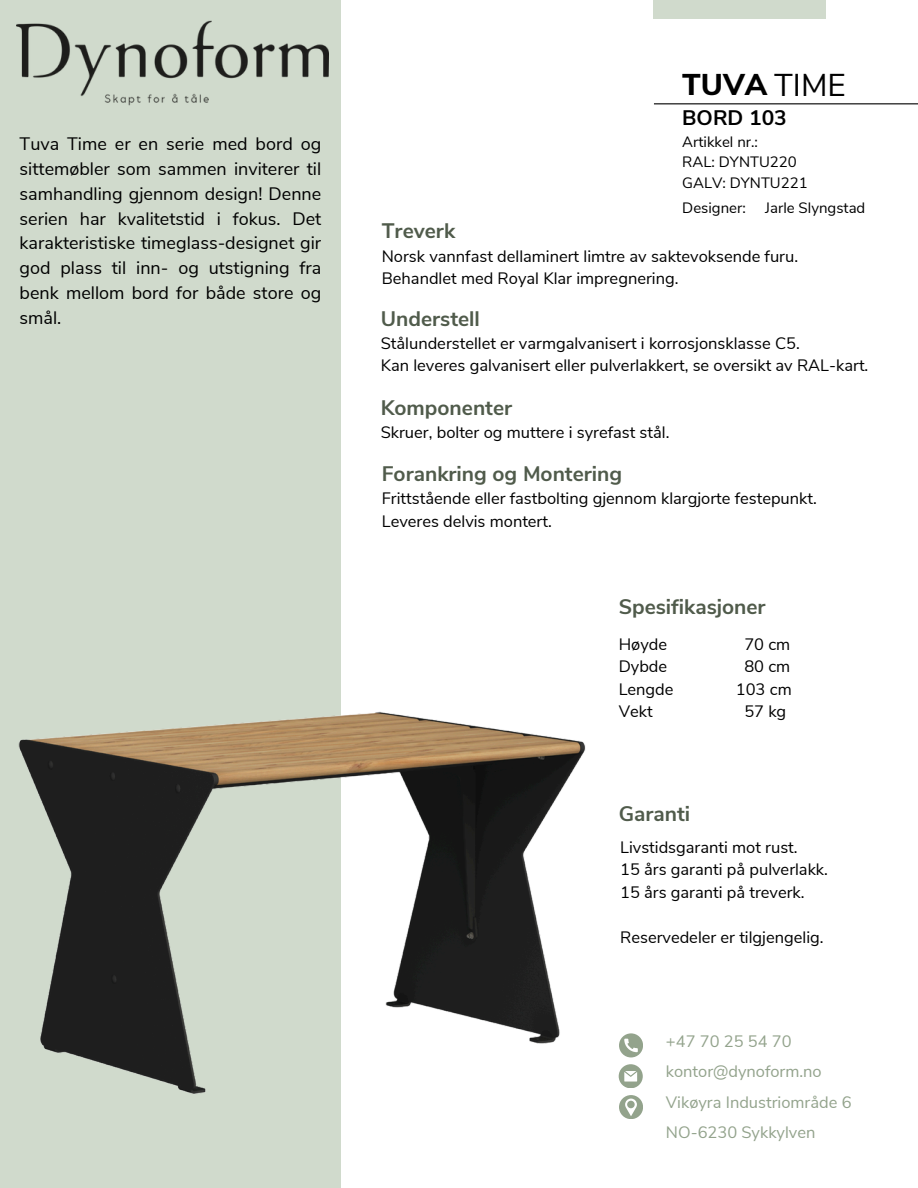
<style>
.page{position:relative;width:918px;height:1188px;background:#fff}
.page>*{position:absolute;margin:0;border:0;box-sizing:border-box;transform-origin:0 0}
.t1{font:800 30px "Nunito Sans";color:#000}
.t2{font:700 21px "Nunito Sans";color:#505b4b}
.t3{font:700 21px "Nunito Sans";color:#000}
.t4{font:18px/24.8px "Nunito Sans";color:#000;text-align:justify}
.t5{font:16.5px/22.5px "Nunito Sans";color:#000}
.t6{font:16.5px/30.3px "Nunito Sans";color:#93a38c}
.t7{font:15px "Nunito Sans";color:#000}
.s1{font-weight:400;font-size:31.5px}
</style>
<div class="page">
<div style="left:0;top:0;width:341px;height:1188px;background:#d0dacc"></div>
<hr style="left:654px;top:103px;width:264px;height:1px;background:#000">
<div style="left:654px;top:0;width:172px;height:19px;background:#d0dacc"></div>
<img style="left:18px;top:711px;width:625px;height:383px">
<svg style="left:619px;top:1033px;width:24px;height:24px"></svg>
<svg style="left:619px;top:1064px;width:23px;height:24px"></svg>
<svg style="left:619px;top:1095px;width:24px;height:24px"></svg>
<img style="left:17px;top:20px;width:311px;height:85px">
<h5 class="t4" style="left:20px;top:132px;width:303px">Tuva Time er en serie med bord og sittemøbler som sammen inviterer til samhandling gjennom design! Denne serien har kvalitetstid i fokus. Det karakteristiske timeglass-designet gir god plass til inn- og utstigning fra benk mellom bord for både store og smål.</h5>
<h2 class="t1" style="left:682px;top:65px;width:165px">TUVA <span class="s1">TIME</span></h2>
<h3 class="t3" style="left:682px;top:103px;width:106px">BORD 103</h3>
<h4 class="t7" style="left:682px;top:132px;width:77px">Artikkel nr.:</h4>
<h5 class="t7" style="left:682px;top:152px;width:116px">RAL: DYNTU220</h5>
<h4 class="t7" style="left:682px;top:173px;width:127px">GALV: DYNTU221</h4>
<h4 class="t7" style="left:682px;top:197px;width:65px">Designer:</h4>
<h4 class="t7" style="left:765px;top:197px;width:102px">Jarle Slyngstad</h4>
<h5 class="t2" style="left:382px;top:217px;width:75px">Treverk</h5>
<p class="t5" style="left:382px;top:245px;width:418px">Norsk vannfast dellaminert limtre av saktevoksende furu.<br>Behandlet med Royal Klar impregnering.</p>
<h5 class="t2" style="left:381px;top:304px;width:101px">Understell</h5>
<h5 class="t5" style="left:381px;top:332px;width:489px">Stålunderstellet er varmgalvanisert i korrosjonsklasse C5.<br>Kan leveres galvanisert eller pulverlakkert, se oversikt av RAL-kart.</h5>
<h5 class="t2" style="left:381px;top:394px;width:133px">Komponenter</h5>
<h4 class="t5" style="left:381px;top:422px;width:290px">Skruer, bolter og muttere i syrefast stål.</h4>
<h4 class="t2" style="left:382px;top:460px;width:242px">Forankring og Montering</h4>
<h5 class="t5" style="left:382px;top:487px;width:437px">Frittstående eller fastbolting gjennom klargjorte festepunkt.<br>Leveres delvis montert.</h5>
<p class="t2" style="left:619px;top:593px;width:149px">Spesifikasjoner</p>
<p class="t5" style="left:619px;top:633px;width:56px">Høyde<br>Dybde<br>Lengde<br>Vekt</p>
<p class="t5" style="left:736px;top:633px;width:57px;text-align:center">70 cm<br>80 cm<br>103 cm<br>57 kg</p>
<p class="t2" style="left:619px;top:799px;width:73px">Garanti</p>
<h4 class="t5" style="left:620px;top:836px;width:209px">Livstidsgaranti mot rust.<br>15 års garanti på pulverlakk.<br>15 års garanti på treverk.</h4>
<h5 class="t5" style="left:620px;top:926px;width:205px">Reservedeler er tilgjengelig.</h5>
<h5 class="t6" style="left:666px;top:1026px;width:187px">+47 70 25 54 70 kontor@dynoform.no<br>Vikøyra Industriområde 6<br>NO-6230 Sykkylven</h5>
</div>
